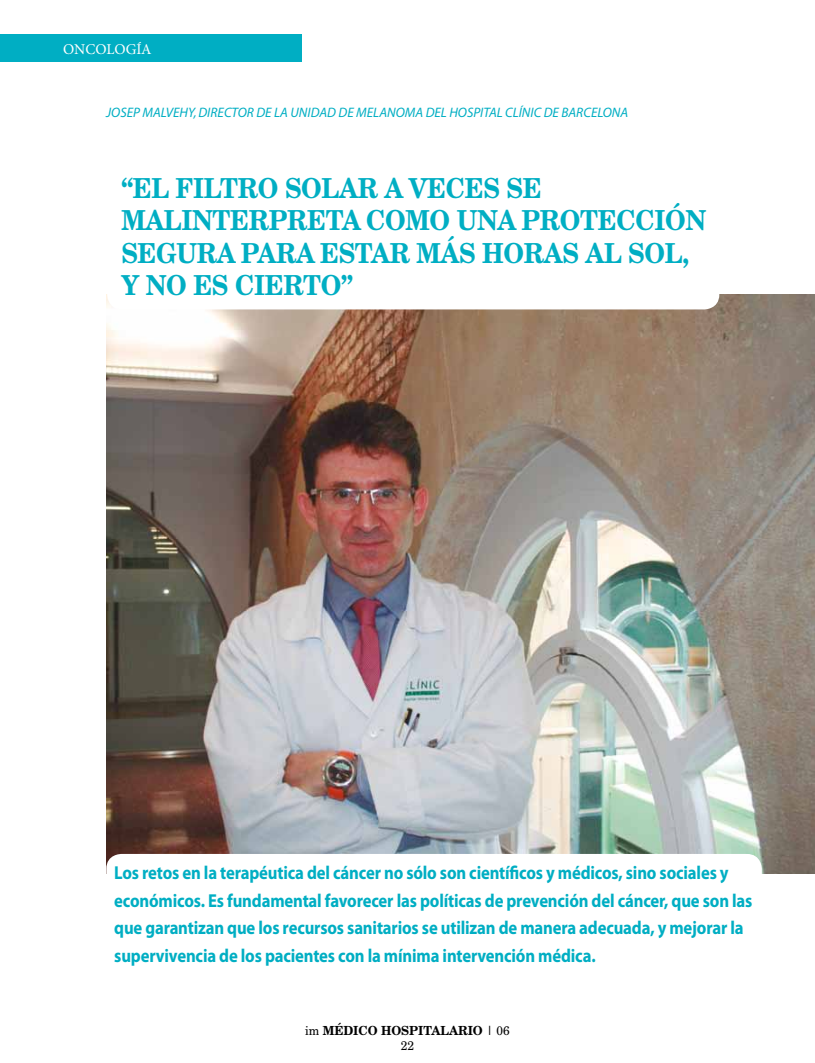
<style>
.page{position:relative;width:815px;height:1063px;background:#fff}
.page>*{position:absolute;margin:0;border:0;box-sizing:border-box;transform-origin:0 0}
.t1{font:700 27.5px "New Brunswick";letter-spacing:-.01em;color:#00aec3;scale:.9 1}
.t2{font:700 18.75px/27.5px "Myriad Pro";letter-spacing:-.01em;color:#00aec3;scale:.89 1}
.t3{font:15px "Minion Pro";letter-spacing:-.01em;color:#fff}
.t4{font:italic 13.75px "Myriad";color:#00aec3}
.t5{font:700 12.5px/15px "New Brunswick";color:#000;text-align:center;scale:.95 1}
.s1{font-weight:400}
</style>
<div class="page">
<div style="left:0;top:35px;width:302px;height:27px;background:#00aec3"></div>
<img style="left:106px;top:294px;width:709px;height:579px">
<div style="left:107px;top:161px;width:612px;height:148px;background:#fff;border-radius:15px"></div>
<div style="left:106px;top:854px;width:656px;height:124px;background:#fff;border-radius:15px"></div>
<p class="t3" style="left:63px;top:39px;width:90px">ONCOLOGÍA</p>
<p class="t4" style="left:106px;top:105px;width:523px">JOSEP MALVEHY, DIRECTOR DE LA UNIDAD DE MELANOMA DEL HOSPITAL CLÍNIC DE BARCELONA</p>
<h1 class="t1" style="left:121px;top:170px;width:100px">“EL FILTRO</h1>
<h1 class="t1" style="left:285px;top:170px;width:22px">SOLAR</h1>
<h1 class="t1" style="left:385px;top:170px;width:69px">A VECES</h1>
<h1 class="t1" style="left:506px;top:170px;width:20px">SE</h1>
<h1 class="t1" style="left:121px;top:203px;width:21px">MALI</h1>
<h1 class="t1" style="left:192px;top:203px;width:45px">NTERPRETA</h1>
<h1 class="t1" style="left:366px;top:203px;width:24px">COMO</h1>
<h1 class="t1" style="left:457px;top:203px;width:93px">UNA PROTECCI</h1>
<h1 class="t1" style="left:665px;top:203px;width:47px">ÓN</h1>
<h1 class="t1" style="left:121px;top:235px;width:155px">SE GURA PARA</h1>
<h1 class="t1" style="left:320px;top:235px;width:21px">ESTAR</h1>
<h1 class="t1" style="left:417px;top:235px;width:96px">MÁS HORAS</h1>
<h1 class="t1" style="left:585px;top:235px;width:68px">AL SOL</h1>
<h1 class="t1" style="left:682px;top:235px;width:9px">,</h1>
<h1 class="t1" style="left:121px;top:268px;width:147px">Y NOES CIERTO</h1>
<h1 class="t1" style="left:341px;top:268px;width:15px">”</h1>
<p class="t2" style="left:114px;top:859px;width:719px">Los retos en la terapéutica del cáncer no sólo son científicos y médicos, sino sociales y económicos. Es fundamental favorecer las políticas de prevención del cáncer, que son las que garantizan que los recursos sanitarios se utilizan de manera adecuada, y mejorar la supervivencia de los pacientes con la mínima intervención médica.</p>
<p class="t5" style="left:305px;top:1023px;width:217px"><span class="s1">im</span> MÉDICO HOSPITALARIO <span class="s1">| 06<br>22</span></p>
</div>
